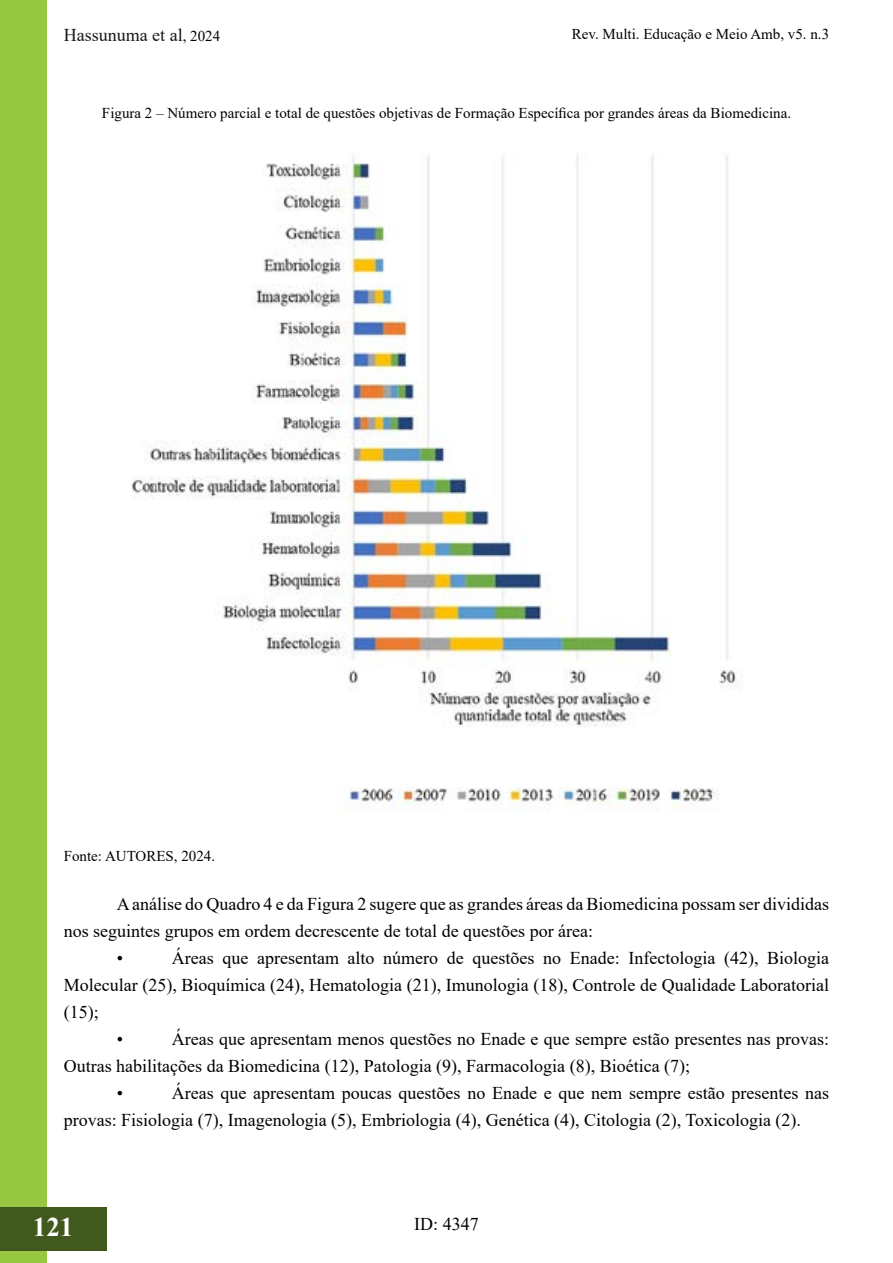
<style>
.page{position:relative;width:893px;height:1263px;background:#fff}
.page>*{position:absolute;margin:0;border:0;box-sizing:border-box;transform-origin:0 0}
.t1{font:700 27px "Times New Roman";color:#fff}
.t2{font:18px/27px "Times New Roman";color:#000}
.t3{font:18px "Times New Roman";color:#181717}
.t4{font:15px "Times New Roman";color:#000}
.s1{font-size:15px;color:#000}
</style>
<div class="page">
<div style="left:0;top:1px;width:47px;height:1262px;background:#98c841"></div>
<div style="left:0;top:1207px;width:106px;height:43px;background:#41591d"></div>
<img style="left:131px;top:154px;width:608px;height:657px">
<p class="t3" style="left:64px;top:22px;width:158px">Hassunuma et al<span class="s1">, 2024</span></p>
<p class="t4" style="left:572px;top:24px;width:259px">Rev. Multi. Educação e Meio Amb, v5. n.3</p>
<p class="t4" style="left:102px;top:102px;width:691px">Figura 2 – Número parcial e total de questões objetivas de Formação Específica por grandes áreas da Biomedicina.</p>
<p class="t4" style="left:64px;top:845px;width:153px">Fonte: AUTORES, 2024.</p>
<p class="t2" style="left:117px;top:890px;width:714px">A análise do Quadro 4 e da Figura 2 sugere que as grandes áreas da Biomedicina possam ser divididas</p>
<p class="t2" style="left:64px;top:917px;width:531px">nos seguintes grupos em ordem decrescente de total de questões por área:</p>
<p class="t2" style="left:117px;top:944px;width:8px">•</p>
<p class="t2" style="left:172px;top:944px;width:659px">Áreas que apresentam alto número de questões no Enade: Infectologia (42), Biologia</p>
<p class="t2" style="left:64px;top:971px;width:767px">Molecular (25), Bioquímica (24), Hematologia (21), Imunologia (18), Controle de Qualidade Laboratorial</p>
<p class="t2" style="left:64px;top:998px;width:36px">(15);</p>
<p class="t2" style="left:117px;top:1025px;width:8px">•</p>
<p class="t2" style="left:172px;top:1025px;width:659px">Áreas que apresentam menos questões no Enade e que sempre estão presentes nas provas:</p>
<p class="t2" style="left:64px;top:1052px;width:628px">Outras habilitações da Biomedicina (12), Patologia (9), Farmacologia (8), Bioética (7);</p>
<p class="t2" style="left:117px;top:1079px;width:8px">•</p>
<p class="t2" style="left:64px;top:1079px;width:767px;text-indent:108px">Áreas que apresentam poucas questões no Enade e que nem sempre estão presentes nas provas: Fisiologia (7), Imagenologia (5), Embriologia (4), Genética (4), Citologia (2), Toxicologia (2).</p>
<h1 class="t1" style="left:33px;top:1207px;width:42px">121</h1>
<p class="t2" style="left:414px;top:1210px;width:66px">ID: 4347</p>
</div>
